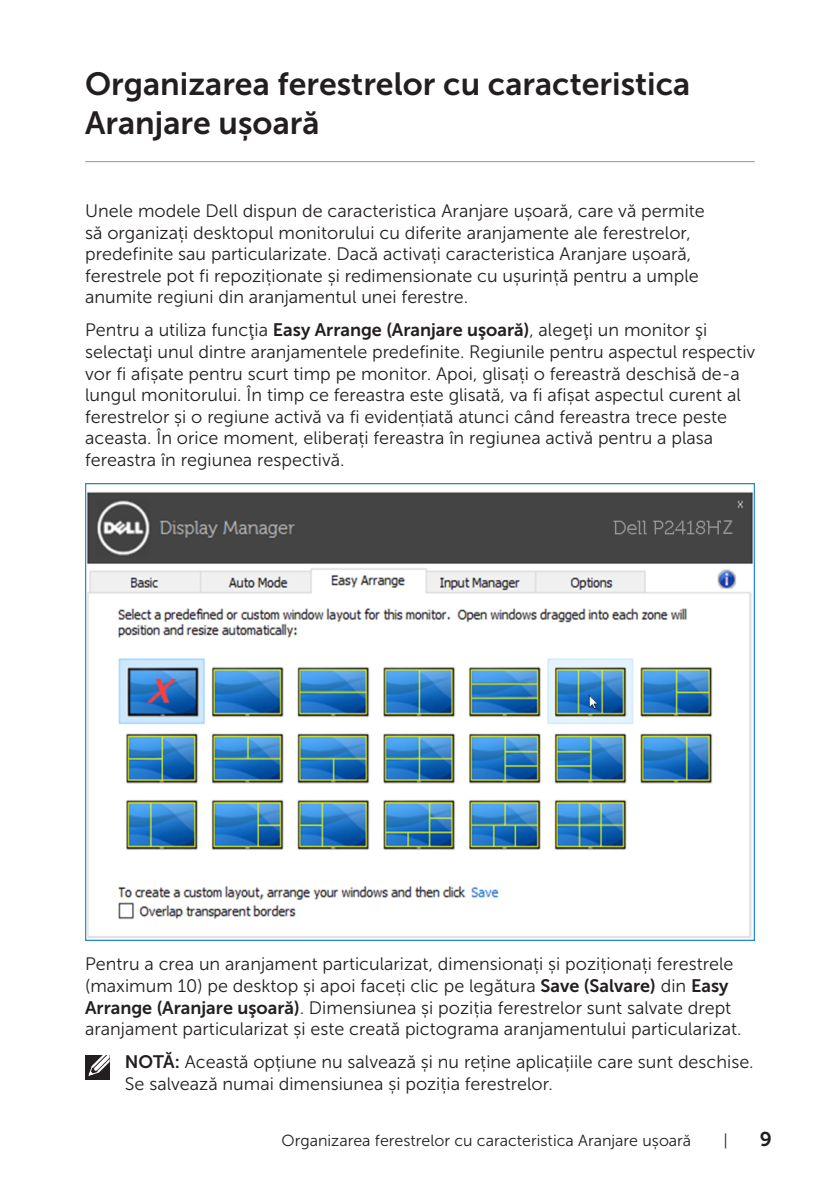
<style>
.page{position:relative;width:840px;height:1191px;background:#fff}
.page>*{position:absolute;margin:0;border:0;box-sizing:border-box;transform-origin:0 0}
.Contents{font:32px/38.4px "Museo Sans For Dell 700";color:#231f20}
.t1{font:20px "Museo Sans For Dell 700";color:#231f20}
.t2{font:19px "Arial Narrow";color:#959595}
.text{font:18px/21.6px "Museo Sans For Dell 300";color:#231f20}
.t3{font:16px "Museo Sans For Dell 300";color:#231f20}
.s1{font-family:"Museo Sans For Dell 700"}
</style>
<div class="page">
<hr style="left:85px;top:161px;width:669px;height:1px;background:#939598">
<img style="left:85px;top:483px;width:669px;height:457px">
<div style="left:721px;top:517px;width:14px;height:19px;background:#444"></div>
<div style="left:85px;top:1055px;width:24px;height:24px;background:#231f20"></div>
<svg style="left:88px;top:1055px;width:22px;height:21px"></svg>
<p class="Contents" style="left:85px;top:65px;width:606px">Organizarea ferestrelor cu caracteristica<br>Aranjare ușoară</p>
<p class="text" style="left:85px;top:200px;width:621px">Unele modele Dell dispun de caracteristica Aranjare ușoară, care vă permite să organizați desktopul monitorului cu diferite aranjamente ale ferestrelor, predefinite sau particularizate. Dacă activați caracteristica Aranjare ușoară, ferestrele pot fi repoziționate și redimensionate cu ușurință pentru a umple anumite regiuni din aranjamentul unei ferestre.</p>
<p class="text" style="left:85px;top:319px;width:671px">Pentru a utiliza funcţia <span class="s1">Easy Arrange (Aranjare uşoară)</span>, alegeţi un monitor şi selectaţi unul dintre aranjamentele predefinite. Regiunile pentru aspectul respectiv vor fi afișate pentru scurt timp pe monitor. Apoi, glisați o fereastră deschisă de-a lungul monitorului. În timp ce fereastra este glisată, va fi afișat aspectul curent al ferestrelor și o regiune activă va fi evidențiată atunci când fereastra trece peste aceasta. În orice moment, eliberați fereastra în regiunea activă pentru a plasa fereastra în regiunea respectivă.</p>
<p class="t2" style="left:722px;top:514px;width:11px">Z</p>
<p class="text" style="left:85px;top:953px;width:657px">Pentru a crea un aranjament particularizat, dimensionați și poziționați ferestrele (maximum 10) pe desktop și apoi faceți clic pe legătura <span class="s1">Save (Salvare)</span> din <span class="s1">Easy Arrange (Aranjare uşoară)</span>. Dimensiunea și poziția ferestrelor sunt salvate drept aranjament particularizat și este creată pictograma aranjamentului particularizat.</p>
<p class="text" style="left:125px;top:1051px;width:630px"><span class="s1">NOTĂ:</span> Această opțiune nu salvează și nu reține aplicațiile care sunt deschise.<br>Se salvează numai dimensiunea și poziția ferestrelor.</p>
<p class="t3" style="left:281px;top:1131px;width:411px">Organizarea ferestrelor cu caracteristica Aranjare ușoară</p>
<p class="t3" style="left:723px;top:1131px;width:6px">|</p>
<p class="t1" style="left:759px;top:1127px;width:14px">9</p>
</div>
